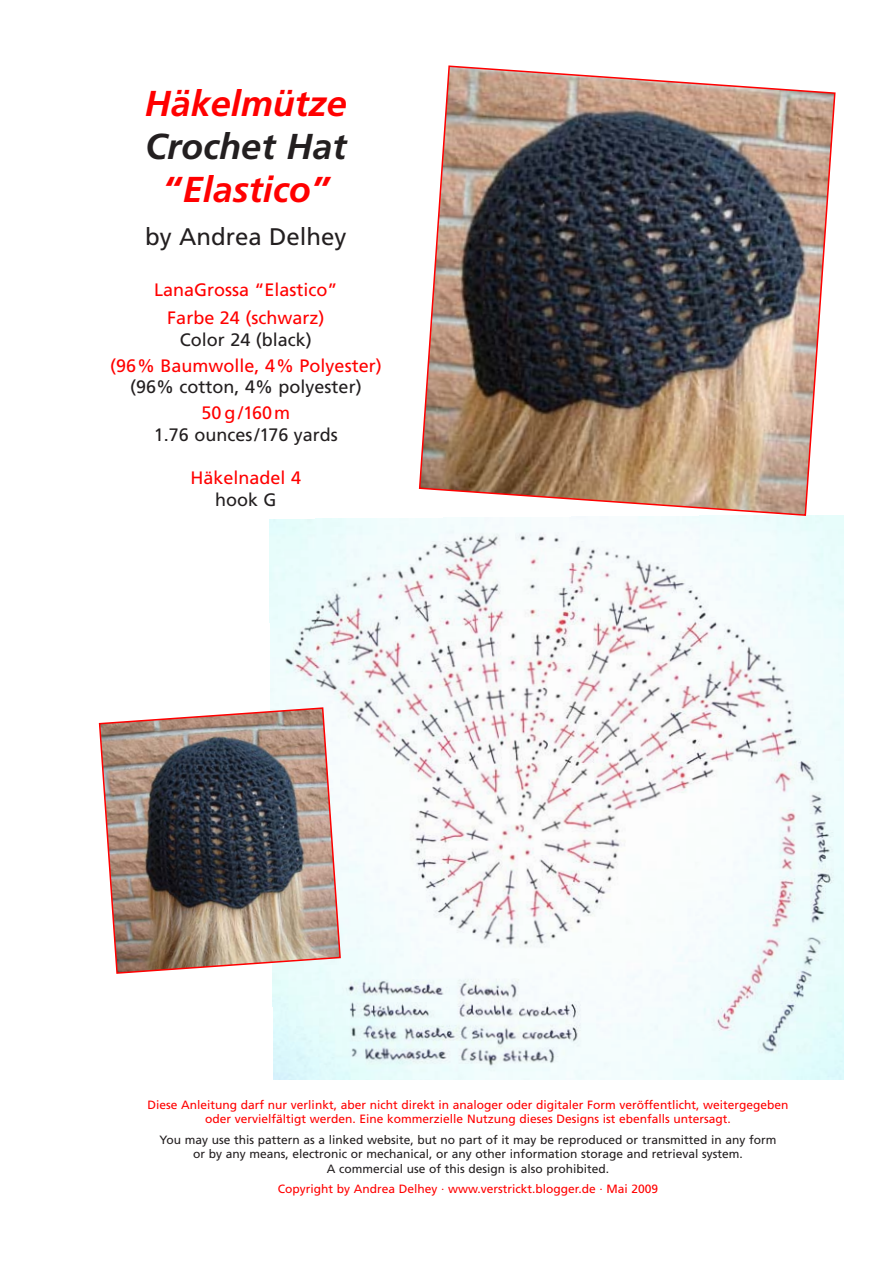
<style>
.page{position:relative;width:893px;height:1263px;background:#fff}
.page>*{position:absolute;margin:0;border:0;box-sizing:border-box;transform-origin:0 0}
.t1{font:italic 700 36px "Frutiger";color:#f00}
.t2{font:italic 700 36px "Frutiger";color:#231f20}
.t3{font:24px "Frutiger";color:#231f20}
.t4{font:18px/28px "Frutiger";color:#f00;text-align:center}
.t5{font:18px "Frutiger";color:#231f20}
.t6{font:12px/14.2px "Frutiger";color:#f00;text-align:center}
.t7{font:12px/14.2px "Frutiger";color:#231f20;text-align:center}
</style>
<div class="page">
<img style="left:270px;top:515px;width:573px;height:564px">
<img style="left:418px;top:65px;width:418px;height:452px">
<img style="left:98px;top:707px;width:243px;height:268px">
<h1 class="t1" style="left:145px;top:89px;width:204px">Häkelmütze</h1>
<h1 class="t2" style="left:145px;top:132px;width:202px">Crochet Hat</h1>
<h1 class="t1" style="left:163px;top:175px;width:167px">“Elastico”</h1>
<h2 class="t3" style="left:145px;top:227px;width:203px">by Andrea Delhey</h2>
<h3 class="t4" style="left:154px;top:277px;width:185px">LanaGrossa “Elastico”<br>Farbe 24 (schwarz)</h3>
<h3 class="t5" style="left:180px;top:332px;width:133px">Color 24 (black)</h3>
<h3 class="t4" style="left:110px;top:353px;width:273px">(96% Baumwolle, 4% Polyester)</h3>
<h3 class="t5" style="left:130px;top:380px;width:233px">(96% cotton, 4% polyester)</h3>
<h3 class="t4" style="left:201px;top:400px;width:90px">50 g/160m</h3>
<h3 class="t5" style="left:154px;top:427px;width:186px">1.76 ounces/176 yards</h3>
<h3 class="t4" style="left:190px;top:465px;width:112px">Häkelnadel 4</h3>
<h3 class="t5" style="left:215px;top:492px;width:63px">hook G</h3>
<p class="t6" style="left:147px;top:1099px;width:642px">Diese Anleitung darf nur verlinkt, aber nicht direkt in analoger oder digitaler Form veröffentlicht, weitergegeben oder vervielfältigt werden. Eine kommerzielle Nutzung dieses Designs ist ebenfalls untersagt.</p>
<p class="t7" style="left:159px;top:1134px;width:618px">You may use this pattern as a linked website, but no part of it may be reproduced or transmitted in any form or by any means, electronic or mechanical, or any other information storage and retrieval system.<br>A commercial use of this design is also prohibited.</p>
<p class="t6" style="left:278px;top:1183px;width:382px">Copyright by Andrea Delhey · www.verstrickt.blogger.de · Mai 2009</p>
</div>
